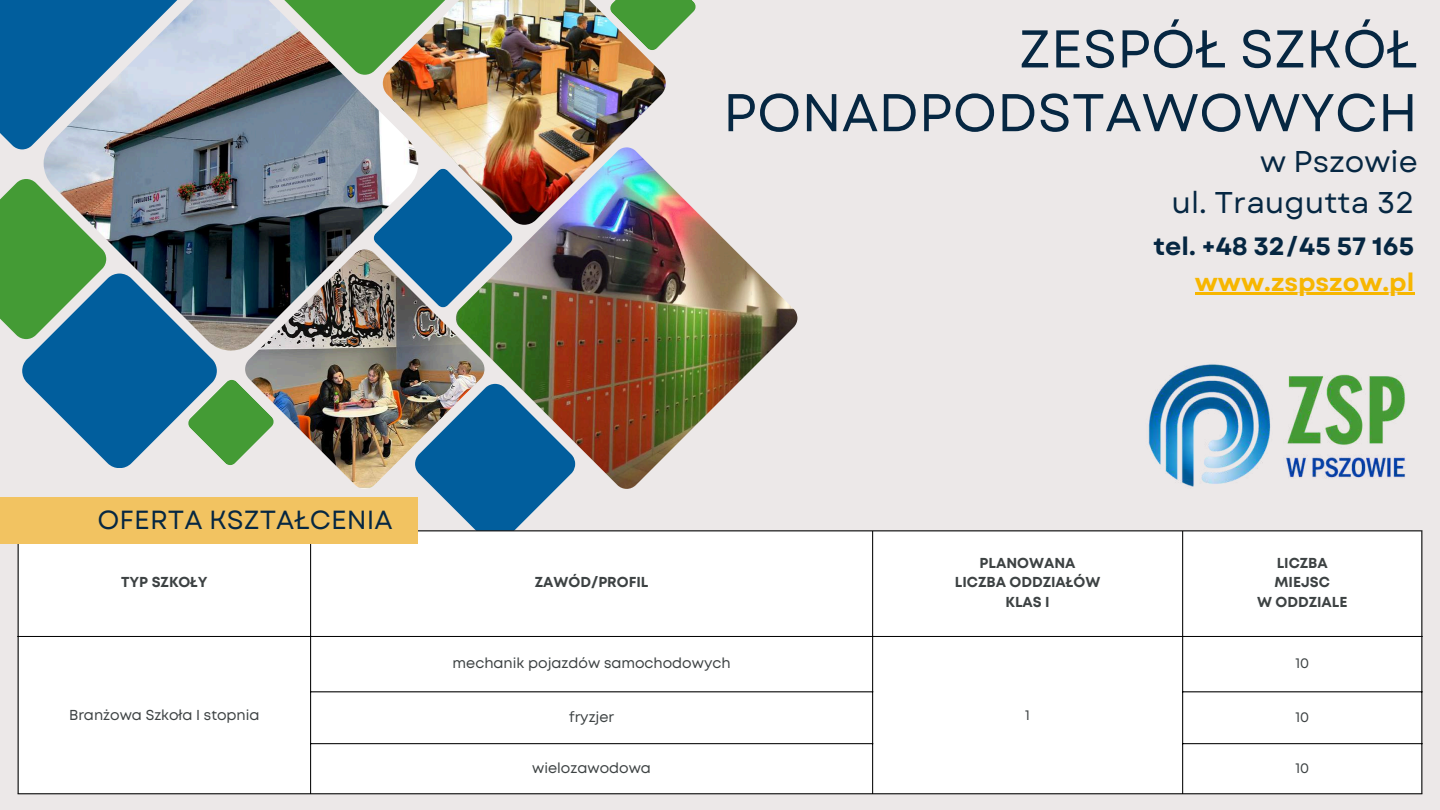
<style>
.page{position:relative;width:1440px;height:810px;background:#ece8e8}
.page>*{position:absolute;margin:0;border:0;box-sizing:border-box;transform-origin:0 0}
.t1{font:53px/63.8px "Garet";color:#062742;text-align:right}
.t2{font:30px "Garet";color:#062742}
.t3{font:26.2px "Garet";color:#062742}
.t4{font:700 25px "Garet";color:#062742}
.t5{font:700 25px "Garet";color:#f7b600}
.t6{font:14.4px "Mont";color:#3d4243}
.t7{font:700 14.4px/19.7px "Mont";color:#3d4243;text-align:center}
</style>
<div class="page">
<div style="left:0;top:0;width:202px;height:149px;background:#015e9d"></div>
<div style="left:0;top:179px;width:106px;height:160px;background:#449b35"></div>
<img style="left:418px;top:0;width:248px;height:169px">
<img style="left:44px;top:0;width:374px;height:274px">
<img style="left:1148px;top:364px;width:257px;height:123px">
<svg style="left:434px;top:489px;width:122px;height:41px"></svg>
<div style="left:19px;top:531px;width:1402px;height:262px;background:#fff"></div>
<hr style="left:18px;top:531px;width:1px;height:262px;background:#000">
<hr style="left:310px;top:531px;width:1px;height:262px;background:#000">
<hr style="left:872px;top:531px;width:1px;height:262px;background:#000">
<hr style="left:1182px;top:531px;width:1px;height:262px;background:#000">
<hr style="left:1421px;top:531px;width:1px;height:262px;background:#000">
<hr style="left:18px;top:530px;width:1404px;height:1px;background:#000">
<hr style="left:18px;top:636px;width:1404px;height:1px;background:#000">
<hr style="left:310px;top:691px;width:563px;height:1px;background:#000">
<hr style="left:1182px;top:691px;width:240px;height:1px;background:#000">
<hr style="left:310px;top:743px;width:563px;height:1px;background:#000">
<hr style="left:1182px;top:743px;width:240px;height:1px;background:#000">
<hr style="left:18px;top:793px;width:1404px;height:1px;background:#000">
<div style="left:0;top:497px;width:418px;height:47px;background:#f2c361"></div>
<svg style="left:374px;top:169px;width:82px;height:81px"></svg>
<img style="left:245px;top:250px;width:211px;height:239px">
<img style="left:456px;top:147px;width:341px;height:342px">
<svg style="left:610px;top:0;width:86px;height:50px"></svg>
<svg style="left:22px;top:274px;width:252px;height:194px"></svg>
<hr style="left:1195px;top:293px;width:219px;height:2px;background:#f7b600">
<h1 class="t1" style="left:723px;top:17px;width:696px">ZESPÓŁ SZKÓŁ<br>PONADPODSTAWOWYCH</h1>
<h2 class="t2" style="left:1260px;top:140px;width:159px">w Pszowie</h2>
<h2 class="t2" style="left:1172px;top:181px;width:244px">ul. Traugutta 32</h2>
<h3 class="t4" style="left:1154px;top:228px;width:262px">tel. +48 32/45 57 165</h3>
<h3 class="t3" style="left:98px;top:501px;width:296px">OFERTA KSZTAŁCENIA</h3>
<p class="t7" style="left:121px;top:574px;width:88px">TYP SZKOŁY</p>
<p class="t7" style="left:535px;top:574px;width:115px">ZAWÓD/PROFIL</p>
<p class="t6" style="left:453px;top:658px;width:280px">mechanik pojazdów samochodowych</p>
<h3 class="t5" style="left:1195px;top:265px;width:221px">www.zspszow.pl</h3>
<p class="t7" style="left:955px;top:554px;width:147px">PLANOWANA<br>LICZBA ODDZIAŁÓW<br>KLAS I</p>
<p class="t7" style="left:1257px;top:554px;width:92px">LICZBA<br>MIEJSC<br>W ODDZIALE</p>
<p class="t6" style="left:1295px;top:658px;width:15px">10</p>
<p class="t6" style="left:69px;top:709px;width:192px">Branżowa Szkoła I stopnia</p>
<p class="t6" style="left:1025px;top:709px;width:6px">1</p>
<p class="t6" style="left:569px;top:711px;width:47px">fryzjer</p>
<p class="t6" style="left:1295px;top:711px;width:15px">10</p>
<p class="t6" style="left:532px;top:762px;width:120px">wielozawodowa</p>
<p class="t6" style="left:1295px;top:762px;width:15px">10</p>
</div>
